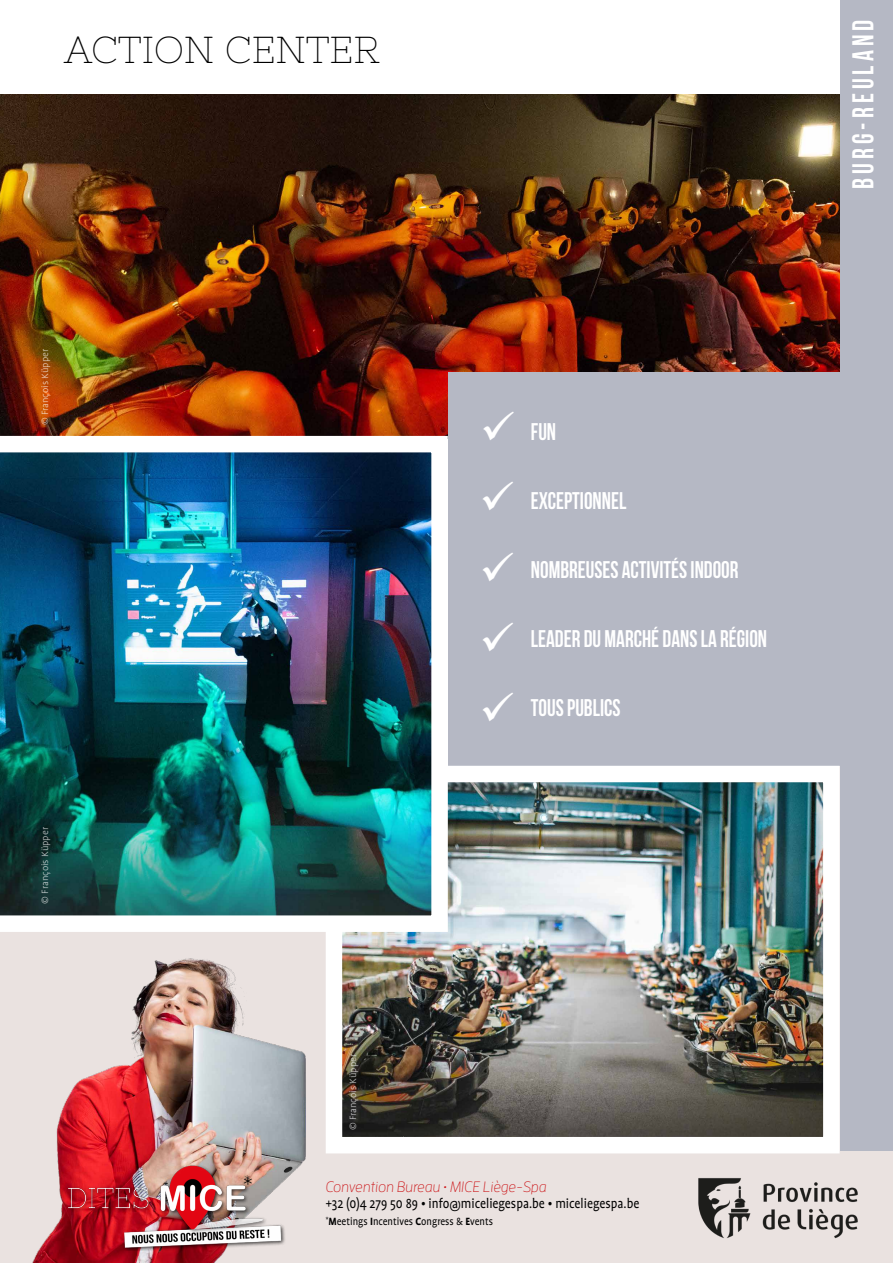
<style>
.page{position:relative;width:893px;height:1263px;background:#fff}
.page>*{position:absolute;margin:0;border:0;box-sizing:border-box;transform-origin:0 0}
.t1{font:37.5px "Nixie One";color:#000}
.t2{font:700 30px "Bebas Neue";letter-spacing:.15em;color:#fff;scale:.9 1}
.t3{font:700 24px "Bebas Neue";color:#fff;scale:.9 1}
.t4{font:24px "Nixie One";color:#000}
.t5{font:15px "Profile OT";color:#000;scale:.9 1}
.t6{font:italic 300 15px "Enzo OT";color:#cd191c}
.t7{font:12px "Profile OT";color:#000;scale:.9 1}
.t8{font:300 10.5px "Profile Pro";color:#fff}
.s1{font-family:"Profile Pro";font-weight:700}
</style>
<div class="page">
<img style="left:0;top:95px;width:841px;height:341px">
<div style="left:448px;top:372px;width:394px;height:394px;background:#b5b8c4"></div>
<div style="left:841px;top:0;width:52px;height:1263px;background:#b5b8c4"></div>
<div style="left:27px;top:1151px;width:866px;height:112px;background:#eae2e0"></div>
<img style="left:1px;top:949px;width:335px;height:314px">
<img style="left:65px;top:1163px;width:221px;height:87px">
<img style="left:673px;top:1153px;width:185px;height:86px">
<img style="left:343px;top:783px;width:480px;height:353px">
<div style="left:326px;top:766px;width:514px;height:387px;border:16px solid #fff"></div>
<img style="left:0;top:436px;width:448px;height:496px">
<h1 class="t1" style="left:64px;top:28px;width:317px">ACTION CENTER</h1>
<p class="t8" style="left:39px;top:425px;width:78px;rotate:-90deg">© François Küpper</p>
<p class="t8" style="left:39px;top:903px;width:78px;rotate:-90deg">© François Küpper</p>
<p class="t3" style="left:531px;top:418px;width:30px">FUN</p>
<p class="t3" style="left:531px;top:487px;width:108px">EXCEPTIONNEL</p>
<p class="t3" style="left:531px;top:556px;width:232px">NOMBREUSES ACTIVITÉS INDOOR</p>
<p class="t3" style="left:531px;top:625px;width:264px">LEADER DU MARCHÉ DANS LA RÉGION</p>
<p class="t3" style="left:531px;top:694px;width:101px">TOUS PUBLICS</p>
<p class="t4" style="left:242px;top:1172px;width:13px">*</p>
<p class="t8" style="left:347px;top:1130px;width:78px;rotate:-90deg">© François Küpper</p>
<p class="t6" style="left:326px;top:1178px;width:223px">Convention Bureau • MICE Liège-Spa</p>
<p class="t5" style="left:326px;top:1195px;width:350px">+32 (0)4 279 50 89 • info@miceliegespa.be • miceliegespa.be</p>
<p class="t7" style="left:326px;top:1214px;width:187px"><sup>*</sup><span class="s1">M</span>eetings <span class="s1">I</span>ncentives <span class="s1">C</span>ongress &amp; <span class="s1">E</span>vents</p>
<p class="t2" style="left:847px;top:189px;width:189px;rotate:-90deg">BURG-REULAND</p>
</div>
